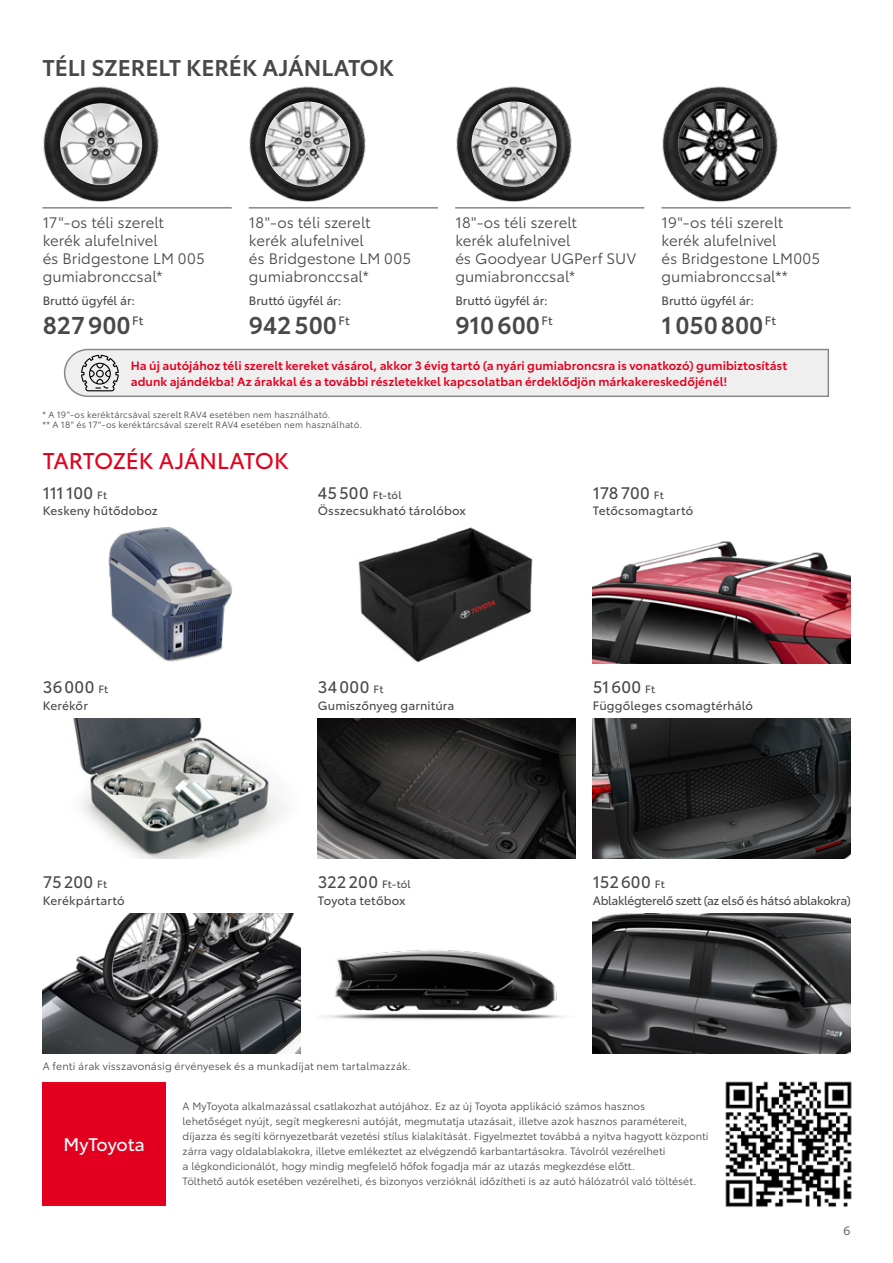
<style>
.page{position:relative;width:893px;height:1263px;background:#fff}
.page>*{position:absolute;margin:0;border:0;box-sizing:border-box;transform-origin:0 0}
.t1{font:600 24px "Toyota Type";color:#494948}
.t2{font:600 22.5px "Toyota Type";letter-spacing:-.005em;color:#494948}
.t3{font:22.5px "Toyota Type";letter-spacing:-.015em;color:#e3001f}
.t4{font:18px "Toyota Type";letter-spacing:-.005em;color:#fff}
.t5{font:16.5px "Toyota Type";letter-spacing:.015em;color:#494948}
.t6{font:15px/18px "Toyota Type";color:#494948}
.t7{font:600 12px/16.5px "Toyota Type";letter-spacing:.005em;color:#e3001f}
.t8{font:12px "Toyota Type";color:#494948}
.t9{font:12px "Toyota Type";letter-spacing:-.025em;color:#494948}
.t10{font:12px "Toyota Type";color:#494948}
.t11{font:10.5px/15px "Toyota Type";color:#494948}
.t12{font:10.5px "Toyota Type";color:#494948}
.t13{font:9px/10.8px "Toyota Type";letter-spacing:.015em;color:#494948}
.s1{font-size:10.5px}
.s2{font-size:16.5px}
</style>
<div class="page">
<svg style="left:63px;top:348px;width:767px;height:49px"></svg>
<img style="left:108px;top:527px;width:124px;height:135px">
<img style="left:358px;top:527px;width:175px;height:136px">
<img style="left:593px;top:541px;width:258px;height:123px">
<img style="left:73px;top:718px;width:213px;height:141px">
<img style="left:318px;top:718px;width:258px;height:141px">
<img style="left:593px;top:718px;width:258px;height:141px">
<img style="left:43px;top:913px;width:258px;height:140px">
<img style="left:321px;top:950px;width:244px;height:70px">
<img style="left:593px;top:913px;width:258px;height:140px">
<img style="left:43px;top:86px;width:116px;height:116px">
<img style="left:60px;top:103px;width:82px;height:82px">
<img style="left:456px;top:86px;width:116px;height:116px">
<img style="left:471px;top:101px;width:86px;height:86px;border-radius:43px">
<img style="left:662px;top:86px;width:116px;height:116px">
<img style="left:678px;top:102px;width:85px;height:85px;border-radius:43px">
<img style="left:249px;top:86px;width:117px;height:116px">
<img style="left:265px;top:101px;width:85px;height:86px;border-radius:43px">
<hr style="left:43px;top:208px;width:189px;height:1px;background:#494948">
<hr style="left:455px;top:208px;width:189px;height:1px;background:#494948">
<hr style="left:661px;top:208px;width:190px;height:1px;background:#494948">
<hr style="left:249px;top:208px;width:189px;height:1px;background:#494948">
<div style="left:43px;top:1082px;width:123px;height:124px;background:#e3001f"></div>
<img style="left:725px;top:1081px;width:127px;height:127px">
<h2 class="t2" style="left:43px;top:51px;width:353px">TÉLI SZERELT KERÉK AJÁNLATOK</h2>
<h3 class="t6" style="left:43px;top:212px;width:164px">17"-os téli szerelt kerék alufelnivel<br>és Bridgestone LM 005 gumiabronccsal*</h3>
<p class="t8" style="left:43px;top:292px;width:94px">Bruttó ügyfél ár:</p>
<h1 class="t1" style="left:43px;top:307px;width:102px">827900<sup>Ft</sup></h1>
<h3 class="t6" style="left:249px;top:212px;width:164px">18"-os téli szerelt kerék alufelnivel<br>és Bridgestone LM 005 gumiabronccsal*</h3>
<p class="t8" style="left:249px;top:292px;width:94px">Bruttó ügyfél ár:</p>
<h1 class="t1" style="left:249px;top:307px;width:102px">942500<sup>Ft</sup></h1>
<h3 class="t6" style="left:455px;top:212px;width:182px">18"-os téli szerelt<br>kerék alufelnivel<br>és Goodyear UGPerf SUV gumiabronccsal*</h3>
<p class="t8" style="left:455px;top:292px;width:94px">Bruttó ügyfél ár:</p>
<h1 class="t1" style="left:455px;top:307px;width:99px">910600<sup>Ft</sup></h1>
<h3 class="t6" style="left:662px;top:212px;width:160px">19"-os téli szerelt kerék alufelnivel<br>és Bridgestone LM005 gumiabronccsal**</h3>
<p class="t8" style="left:662px;top:292px;width:94px">Bruttó ügyfél ár:</p>
<h1 class="t1" style="left:662px;top:307px;width:116px">1050800<sup>Ft</sup></h1>
<p class="t7" style="left:131px;top:356px;width:658px">Ha új autójához téli szerelt kereket vásárol, akkor 3 évig tartó (a nyári gumiabroncsra is vonatkozó) gumibiztosítást adunk ajándékba! Az árakkal és a további részletekkel kapcsolatban érdeklődjön márkakereskedőjénél!</p>
<p class="t13" style="left:43px;top:408px;width:321px">* A 19"-os keréktárcsával szerelt RAV4 esetében nem használható.<br>** A 18" és 17"-os keréktárcsával szerelt RAV4 esetében nem használható.</p>
<h2 class="t3" style="left:43px;top:444px;width:247px">TARTOZÉK AJÁNLATOK</h2>
<h3 class="t5" style="left:43px;top:480px;width:66px">111 100 <span class="s1">Ft</span></h3>
<p class="t8" style="left:43px;top:502px;width:116px">Keskeny hűtődoboz</p>
<p class="t12" style="left:318px;top:487px;width:85px"><span class="s2">45500</span> Ft-tól</p>
<p class="t8" style="left:318px;top:502px;width:150px">Összecsukható tárolóbox</p>
<h3 class="t5" style="left:43px;top:675px;width:67px">36000 <span class="s1">Ft</span></h3>
<p class="t8" style="left:43px;top:696px;width:47px">Kerékőr</p>
<h3 class="t5" style="left:43px;top:870px;width:66px">75200 <span class="s1">Ft</span></h3>
<p class="t8" style="left:43px;top:891px;width:83px">Kerékpártartó</p>
<h3 class="t5" style="left:318px;top:675px;width:67px">34000 <span class="s1">Ft</span></h3>
<p class="t8" style="left:318px;top:696px;width:138px">Gumiszőnyeg garnitúra</p>
<h3 class="t5" style="left:318px;top:870px;width:94px">322200 <span class="s1">Ft-tól</span></h3>
<p class="t8" style="left:318px;top:891px;width:89px">Toyota tetőbox</p>
<p class="t11" style="left:43px;top:1058px;width:369px">A fenti árak visszavonásig érvényesek és a munkadíjat nem tartalmazzák.</p>
<h3 class="t5" style="left:593px;top:480px;width:72px">178700 <span class="s1">Ft</span></h3>
<p class="t8" style="left:593px;top:502px;width:102px">Tetőcsomagtartó</p>
<h3 class="t5" style="left:593px;top:675px;width:64px">51600 <span class="s1">Ft</span></h3>
<p class="t8" style="left:593px;top:696px;width:162px">Függőleges csomagtérháló</p>
<h3 class="t5" style="left:593px;top:870px;width:73px">152600 <span class="s1">Ft</span></h3>
<p class="t9" style="left:593px;top:891px;width:259px">Ablaklégterelő szett (az első és hátsó ablakokra)</p>
<h3 class="t4" style="left:64px;top:1130px;width:83px">MyToyota</h3>
<p class="t11" style="left:183px;top:1098px;width:527px">A MyToyota alkalmazással csatlakozhat autójához. Ez az új Toyota applikáció számos hasznos<br>lehetőséget nyújt, segít megkeresni autóját, megmutatja utazásait, illetve azok hasznos paramétereit, díjazza és segíti környezetbarát vezetési stílus kialakítását. Figyelmeztet továbbá a nyitva hagyott központi zárra vagy oldalablakokra, illetve emlékeztet az elvégzendő karbantartásokra. Távolról vezérelheti<br>a légkondicionálót, hogy mindig megfelelő hőfok fogadja már az utazás megkezdése előtt.<br>Tölthető autók esetében vezérelheti, és bizonyos verzióknál időzítheti is az autó hálózatról való töltését.</p>
<p class="t10" style="left:844px;top:1222px;width:8px">6</p>
</div>
